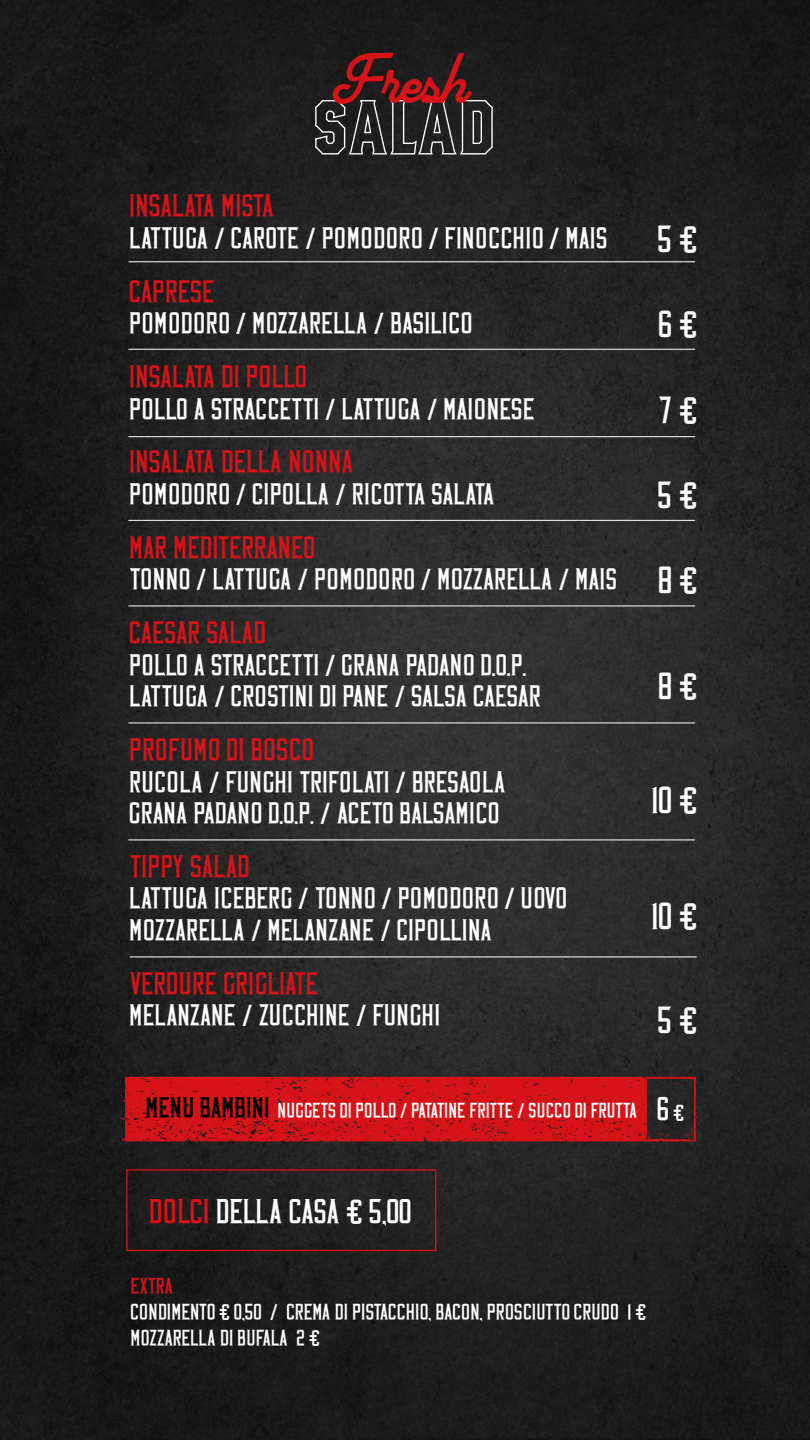
<style>
.page{position:relative;width:810px;height:1440px;background:#fff}
.page>*{position:absolute;margin:0;border:0;box-sizing:border-box;transform-origin:0 0}
.t1{font:italic 47.7px "Laqula DEMO";color:#d61319}
.t2{font:38.1px "Vintage Whiskey";color:#fff}
.t3{font:34.65px "Vintage Whiskey";letter-spacing:-.015em;color:#fff}
.t4{font:31.5px "Vintage Whiskey";letter-spacing:-.01em;color:#d61319}
.t5{font:31.5px "Vintage Whiskey";letter-spacing:.045em;color:#d61319}
.t6{font:30.22px/31.5px "Vintage Whiskey";letter-spacing:-.01em;color:#fff}
.t7{font:30.22px "Vintage Whiskey";letter-spacing:.02em;color:#fff}
.t8{font:22.5px/26px "Vintage Whiskey";letter-spacing:.02em;color:#fff}
.t9{font:22.5px "Vintage Whiskey";letter-spacing:-.03em;color:#d61319}
.t10{font:21.08px "Vintage Whiskey";letter-spacing:-.03em;color:#fff}
.s1{font-size:28.95px;color:#000}
.s2{font-size:33.45px}
.s3{font-size:23.17px}
.s4{color:#d61319}
</style>
<div class="page">
<img style="left:0;top:0;width:810px;height:1440px">
<svg style="left:314px;top:99px;width:180px;height:56px;background:#3f3f3f"></svg>
<svg style="left:113px;top:1077px;width:588px;height:70px;background:#b0161b"></svg>
<div style="left:126px;top:1169px;width:310px;height:82px;border:1px solid #d61319"></div>
<hr style="left:129px;top:261px;width:566px;height:1px;background:#fff">
<hr style="left:129px;top:349px;width:566px;height:1px;background:#fff">
<hr style="left:129px;top:436px;width:566px;height:1px;background:#fff">
<hr style="left:129px;top:520px;width:566px;height:1px;background:#fff">
<hr style="left:129px;top:605px;width:566px;height:1px;background:#fff">
<hr style="left:129px;top:722px;width:566px;height:1px;background:#fff">
<hr style="left:129px;top:839px;width:566px;height:1px;background:#fff">
<hr style="left:130px;top:956px;width:566px;height:1px;background:#fff">
<h1 class="t1" style="left:331px;top:60px;width:137px;rotate:-1deg">Fresh</h1>
<p class="t4" style="left:129px;top:192px;width:146px">INSALATA MISTA</p>
<p class="t7" style="left:129px;top:225px;width:479px">LATTUGA / CAROTE / POMODORO / FINOCCHIO / MAIS</p>
<p class="t4" style="left:129px;top:278px;width:87px">CAPRESE</p>
<p class="t7" style="left:129px;top:310px;width:344px">POMODORO / MOZZARELLA / BASILICO</p>
<p class="t4" style="left:129px;top:363px;width:179px">INSALATA DI POLLO</p>
<p class="t6" style="left:129px;top:393px;width:407px">POLLO A STRACCETTI / LATTUGA / MAIONESE</p>
<p class="t4" style="left:129px;top:449px;width:226px">INSALATA DELLA NONNA</p>
<p class="t7" style="left:129px;top:481px;width:367px">POMODORO / CIPOLLA / RICOTTA SALATA</p>
<p class="t4" style="left:129px;top:534px;width:187px">MAR MEDITERRANEO</p>
<p class="t6" style="left:129px;top:564px;width:489px">TONNO / LATTUGA / POMODORO / MOZZARELLA / MAIS</p>
<p class="t4" style="left:129px;top:619px;width:138px">CAESAR SALAD</p>
<p class="t6" style="left:129px;top:649px;width:413px">POLLO A STRACCETTI / GRANA PADANO D.O.P.<br>LATTUGA / CROSTINI DI PANE / SALSA CAESAR</p>
<p class="t5" style="left:129px;top:736px;width:186px">PROFUMO DI BOSCO</p>
<p class="t6" style="left:129px;top:766px;width:378px">RUCOLA / FUNGHI TRIFOLATI / BRESAOLA<br>GRANA PADANO D.O.P. / ACETO BALSAMICO</p>
<p class="t4" style="left:129px;top:853px;width:122px">TIPPY SALAD</p>
<p class="t6" style="left:129px;top:883px;width:439px">LATTUGA ICEBERG / TONNO / POMODORO / UOVO<br>MOZZARELLA / MELANZANE / CIPOLLINA</p>
<p class="t4" style="left:129px;top:970px;width:191px">VERDURE GRIGLIATE</p>
<p class="t7" style="left:129px;top:1002px;width:312px">MELANZANE / ZUCCHINE / FUNGHI</p>
<p class="t2" style="left:657px;top:223px;width:41px">5 €</p>
<p class="t2" style="left:658px;top:308px;width:40px">6 €</p>
<p class="t2" style="left:658px;top:394px;width:40px">7 €</p>
<p class="t2" style="left:657px;top:479px;width:41px">5 €</p>
<p class="t2" style="left:658px;top:564px;width:40px">8 €</p>
<p class="t2" style="left:658px;top:670px;width:40px">8 €</p>
<p class="t2" style="left:650px;top:784px;width:48px">10 €</p>
<p class="t2" style="left:650px;top:900px;width:48px">10 €</p>
<p class="t2" style="left:657px;top:1004px;width:41px">5 €</p>
<p class="t10" style="left:146px;top:1102px;width:540px"><span class="s1">MENU BAMBINI</span> NUGGETS DI POLLO / PATATINE FRITTE / SUCCO DI FRUTTA <span class="s2">6</span> <span class="s3">€</span></p>
<p class="t3" style="left:149px;top:1196px;width:264px"><span class="s4">DOLCI</span> DELLA CASA € 5,00</p>
<p class="t9" style="left:131px;top:1276px;width:44px">EXTRA</p>
<p class="t8" style="left:131px;top:1299px;width:517px">CONDIMENTO € 0,50 / CREMA DI PISTACCHIO, BACON, PROSCIUTTO CRUDO 1 €<br>MOZZARELLA DI BUFALA 2 €</p>
</div>
